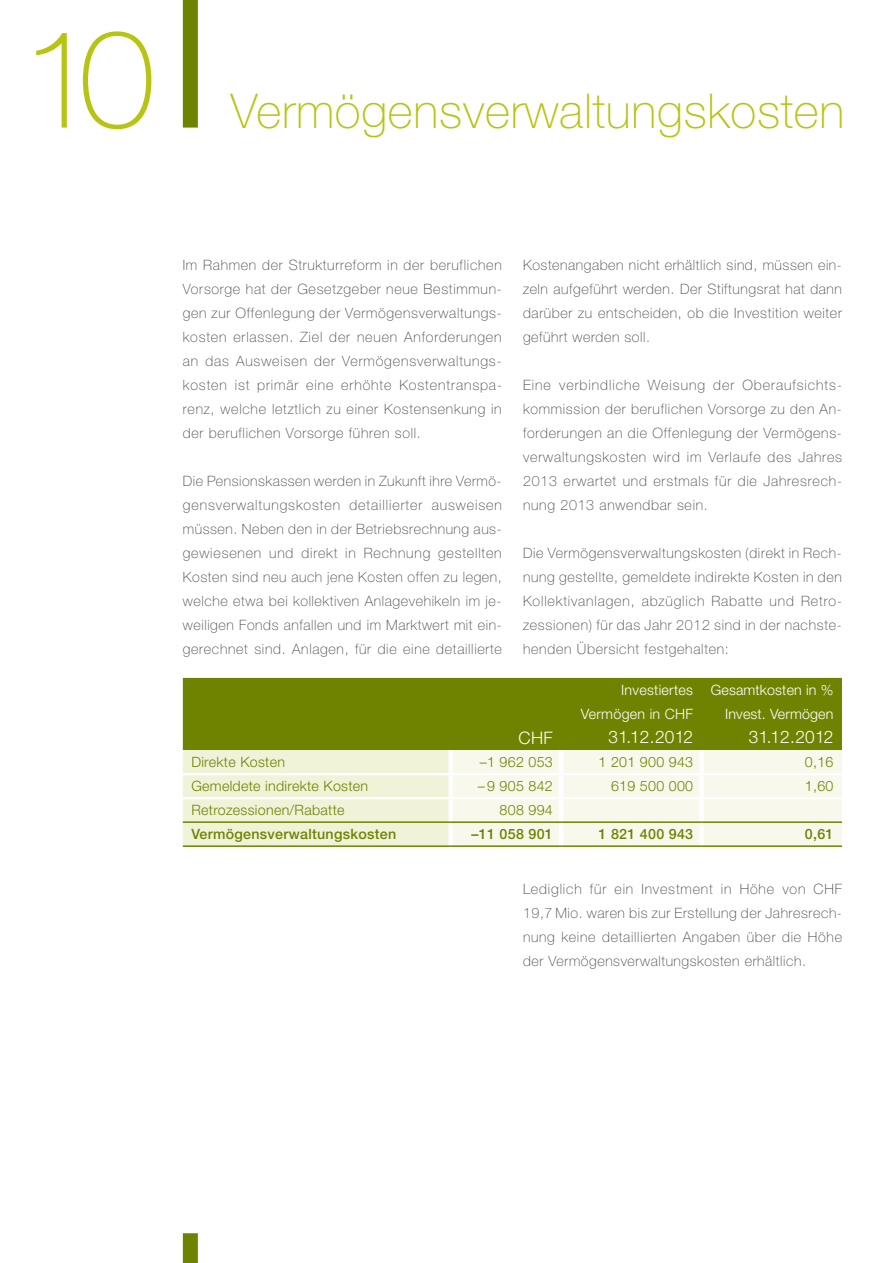
<style>
.page{position:relative;width:893px;height:1263px;background:#fff}
.page>*{position:absolute;margin:0;border:0;box-sizing:border-box;transform-origin:0 0}
.t1{font:100 136.95px "Helvetica Neue LT Std";color:#b8c414}
.t2{font:100 48px "Helvetica Neue LT Std";letter-spacing:.015em;color:#b8c414}
.t3{font:300 17.25px "Helvetica Neue LT Std";letter-spacing:.02em;color:#fff}
.t4{font:100 14.25px/24px "Helvetica Neue LT Std";letter-spacing:.05em;color:#484847;text-align:justify}
.t5{font:300 14.25px "Helvetica Neue LT Std";letter-spacing:.02em;color:#6f8300}
.t6{font:300 14.25px/24px "Helvetica Neue LT Std";letter-spacing:.01em;color:#fff;text-align:right}
.t7{font:500 14.25px "Helvetica Neue LT Std";letter-spacing:.02em;color:#6f8300}
</style>
<div class="page">
<div style="left:183px;top:0;width:15px;height:128px;background:#6f8300"></div>
<div style="left:183px;top:1233px;width:15px;height:30px;background:#6f8300"></div>
<div style="left:183px;top:678px;width:659px;height:72px;background:#6f8300"></div>
<svg style="left:183px;top:750px;width:659px;height:95px;background:#f5f6e4"></svg>
<div style="left:448px;top:750px;width:5px;height:23px;background:#fff"></div>
<div style="left:559px;top:750px;width:5px;height:23px;background:#fff"></div>
<div style="left:699px;top:750px;width:5px;height:23px;background:#fff"></div>
<div style="left:448px;top:775px;width:5px;height:22px;background:#fff"></div>
<div style="left:559px;top:775px;width:5px;height:22px;background:#fff"></div>
<div style="left:699px;top:775px;width:5px;height:22px;background:#fff"></div>
<div style="left:448px;top:823px;width:5px;height:22px;background:#fff"></div>
<div style="left:559px;top:823px;width:5px;height:22px;background:#fff"></div>
<div style="left:699px;top:823px;width:5px;height:22px;background:#fff"></div>
<hr style="left:183px;top:773px;width:268px;height:2px;background:#fff">
<hr style="left:451px;top:773px;width:110px;height:2px;background:#fff">
<hr style="left:561px;top:773px;width:141px;height:2px;background:#fff">
<hr style="left:702px;top:773px;width:140px;height:2px;background:#fff">
<hr style="left:183px;top:797px;width:268px;height:2px;background:#fff">
<hr style="left:451px;top:797px;width:110px;height:2px;background:#fff">
<hr style="left:561px;top:797px;width:141px;height:2px;background:#fff">
<hr style="left:702px;top:797px;width:140px;height:2px;background:#fff">
<div style="left:448px;top:799px;width:5px;height:22px;background:#fff"></div>
<div style="left:559px;top:799px;width:5px;height:22px;background:#fff"></div>
<div style="left:699px;top:799px;width:5px;height:22px;background:#fff"></div>
<hr style="left:183px;top:821px;width:268px;height:2px;background:#6f8300">
<hr style="left:451px;top:821px;width:110px;height:2px;background:#6f8300">
<hr style="left:561px;top:821px;width:141px;height:2px;background:#6f8300">
<hr style="left:702px;top:821px;width:140px;height:2px;background:#6f8300">
<hr style="left:183px;top:845px;width:268px;height:2px;background:#6f8300">
<hr style="left:451px;top:845px;width:110px;height:2px;background:#6f8300">
<hr style="left:561px;top:845px;width:141px;height:2px;background:#6f8300">
<hr style="left:702px;top:845px;width:140px;height:2px;background:#6f8300">
<h1 class="t1" style="left:21px;top:1px;width:135px">10</h1>
<h2 class="t2" style="left:231px;top:83px;width:615px">Vermögensverwaltungskosten</h2>
<p class="t4" style="left:183px;top:253px;width:321px">Im Rahmen der Strukturreform in der beruflichen Vorsorge hat der Gesetzgeber neue Bestimmun&shy;gen zur Offenlegung der Vermögensverwaltungs&shy;kosten erlassen. Ziel der neuen Anforderungen an das Ausweisen der Vermögensverwaltungs&shy;kosten ist primär eine erhöhte Kostentranspa&shy;renz, welche letztlich zu einer Kostensenkung in der beruflichen Vorsorge führen soll.</p>
<p class="t4" style="left:183px;top:469px;width:321px">Die Pensionskassen werden in Zukunft ihre Vermö&shy;gensverwaltungskosten detaillierter ausweisen müssen. Neben den in der Betriebsrechnung aus&shy;gewiesenen und direkt in Rechnung gestellten Kosten sind neu auch jene Kosten offen zu legen, welche etwa bei kollektiven Anlagevehikeln im je&shy;weiligen Fonds anfallen und im Marktwert mit ein&shy;gerechnet sind. Anlagen, für die eine detaillierte</p>
<p class="t4" style="left:523px;top:253px;width:320px">Kostenangaben nicht erhältlich sind, müssen ein&shy;zeln aufgeführt werden. Der Stiftungsrat hat dann darüber zu entscheiden, ob die Investition weiter geführt werden soll.</p>
<p class="t4" style="left:523px;top:373px;width:321px">Eine verbindliche Weisung der Oberaufsichts&shy;kommission der beruflichen Vorsorge zu den An&shy;forderungen an die Offenlegung der Vermögens&shy;verwaltungskosten wird im Verlaufe des Jahres 2013 erwartet und erstmals für die Jahresrech&shy;nung 2013 anwendbar sein.</p>
<p class="t4" style="left:523px;top:541px;width:321px">Die Vermögensverwaltungskosten (direkt in Rech&shy;nung gestellte, gemeldete indirekte Kosten in den Kollektivanlagen, abzüglich Rabatte und Retro&shy;zessionen) für das Jahr 2012 sind in der nachste&shy;henden Übersicht festgehalten:</p>
<p class="t3" style="left:519px;top:727px;width:36px">CHF</p>
<p class="t6" style="left:581px;top:678px;width:114px">Investiertes<br>Vermögen in CHF</p>
<p class="t3" style="left:608px;top:726px;width:86px">31.12.2012</p>
<p class="t6" style="left:711px;top:678px;width:124px">Gesamtkosten in %<br>Invest. Vermögen</p>
<p class="t3" style="left:749px;top:726px;width:86px">31.12.2012</p>
<p class="t5" style="left:191px;top:753px;width:95px">Direkte Kosten</p>
<p class="t5" style="left:480px;top:753px;width:75px">–1 962 053</p>
<p class="t5" style="left:599px;top:753px;width:96px">1 201 900 943</p>
<p class="t5" style="left:805px;top:753px;width:30px">0,16</p>
<p class="t5" style="left:191px;top:777px;width:178px">Gemeldete indirekte Kosten</p>
<p class="t5" style="left:478px;top:777px;width:77px">– 9 905 842</p>
<p class="t5" style="left:611px;top:777px;width:84px">619 500 000</p>
<p class="t5" style="left:805px;top:777px;width:30px">1,60</p>
<p class="t5" style="left:191px;top:802px;width:155px">Retrozessionen/Rabatte</p>
<p class="t5" style="left:500px;top:802px;width:55px">808 994</p>
<p class="t7" style="left:191px;top:826px;width:206px">Vermögensverwaltungskosten</p>
<p class="t7" style="left:472px;top:826px;width:83px">–11 058 901</p>
<p class="t7" style="left:599px;top:826px;width:96px">1 821 400 943</p>
<p class="t7" style="left:805px;top:826px;width:30px">0,61</p>
<p class="t4" style="left:523px;top:877px;width:321px">Lediglich für ein Investment in Höhe von CHF 19,7 Mio. waren bis zur Erstellung der Jahresrech&shy;nung keine detaillierten Angaben über die Höhe der Vermögensverwaltungskosten erhältlich.</p>
</div>
